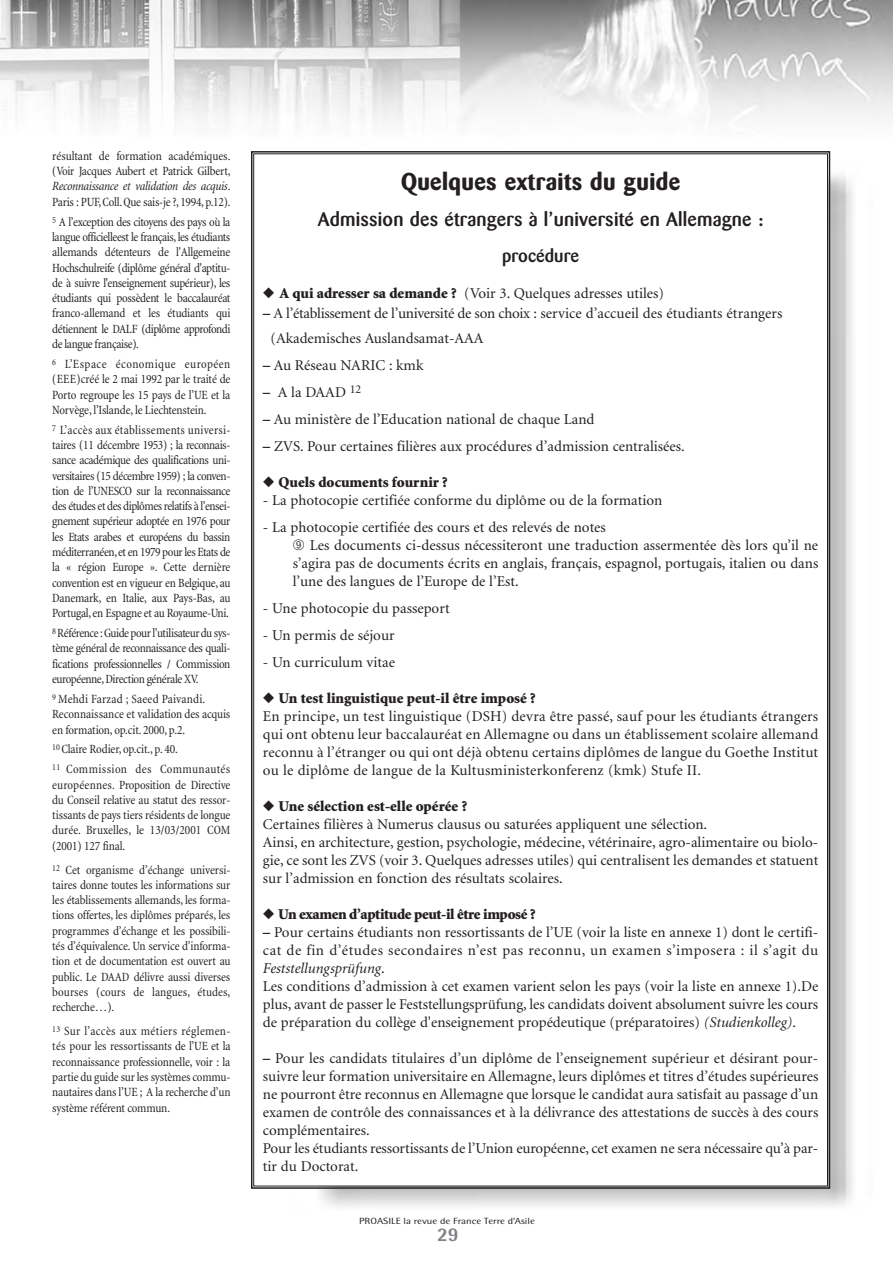
<style>
.page{position:relative;width:893px;height:1263px;background:#fff}
.page>*{position:absolute;margin:0;border:0;box-sizing:border-box;transform-origin:0 0}
.t1{font:700 24px "Barmeno";letter-spacing:.015em;color:#231f20}
.t2{font:500 19.5px "Barmeno";letter-spacing:.01em;color:#231f20}
.t3{font:800 19.5px "Rotis Semi Sans";color:#808285}
.t4{font:500 18px "Barmeno";color:#231f20}
.t5{font:15px/18px "Minion";color:#231f20}
.t6{font:900 15px "Minion";letter-spacing:-.02em;color:#231f20}
.t7{font:900 15px "Minion";color:#231f20}
.t8{font:condensed 12.75px/15.3px "Minion";letter-spacing:-.015em;color:#231f20;text-align:justify}
.t9{font:condensed 12.75px/19.8px "Minion";letter-spacing:.02em;color:#231f20}
.t10{font:9px "Rotis Semi Sans";color:#231f20;scale:1.2 1}
.s1{font-style:italic}
.s2{font-weight:900}
</style>
<div class="page">
<img style="left:319px;top:151px;width:534px;height:1056px">
<img style="left:0;top:0;width:893px;height:125px">
<div style="left:254px;top:154px;width:573px;height:1032px;background:#fff"></div>
<p class="t8" style="left:52px;top:149px;width:180px">résultant de formation académiques. (Voir Jacques Aubert et Patrick Gilbert, <span class="s1">Reconnaissance et validation des acquis</span>.<br>Paris : PUF, Coll. Que sais-je ?, 1994, p.12).</p>
<p class="t8" style="left:52px;top:215px;width:180px"><sup>5</sup> A l’exception des citoyens des pays où la langue officielleest le français, les étudiants allemands détenteurs de l'Allgemeine Hochschulreife (diplôme général d'aptitu&shy;de à suivre l'enseignement supérieur), les étudiants qui possèdent le baccalauréat franco-allemand et les étudiants qui détiennent le DALF (diplôme approfondi de langue française).</p>
<p class="t8" style="left:52px;top:357px;width:180px"><sup>6</sup> L’Espace économique européen (EEE)créé le 2 mai 1992 par le traité de Porto regroupe les 15 pays de l’UE et la Norvège, l’Islande, le Liechtenstein.</p>
<p class="t8" style="left:52px;top:423px;width:180px"><sup>7</sup> L’accès aux établissements universi&shy;taires (11 décembre 1953) ; la reconnais&shy;sance académique des qualifications uni&shy;versitaires (15 décembre 1959) ; la conven&shy;tion de l’UNESCO sur la reconnaissance des études et des diplômes relatifs à l’ensei&shy;gnement supérieur adoptée en 1976 pour les Etats arabes et européens du bassin méditerranéen, et en 1979 pour les Etats de la « région Europe ». Cette dernière convention est en vigueur en Belgique, au Danemark, en Italie, aux Pays-Bas, au Portugal, en Espagne et au Royaume-Uni.</p>
<p class="t8" style="left:52px;top:626px;width:180px"><sup>8</sup> Référence : Guide pour l’utilisateur du sys&shy;tème général de reconnaissance des quali&shy;fications professionnelles / Commission européenne, Direction générale XV.</p>
<p class="t8" style="left:52px;top:692px;width:180px;text-align:left"><sup>9</sup> Mehdi Farzad ; Saeed Paivandi.<br>Reconnaissance et validation des acquis en formation, op.cit. 2000, p.2.</p>
<p class="t9" style="left:52px;top:740px;width:180px"><sup>10</sup> Claire Rodier, op.cit., p. 40.<br><sup>11</sup> Commission des Communautés</p>
<p class="t8" style="left:52px;top:778px;width:180px">européennes. Proposition de Directive du Conseil relative au statut des ressor&shy;tissants de pays tiers résidents de longue durée. Bruxelles, le 13/03/2001 COM (2001) 127 final.</p>
<p class="t8" style="left:52px;top:863px;width:180px"><sup>12</sup> Cet organisme d’échange universi&shy;taires donne toutes les informations sur les établissements allemands, les forma&shy;tions offertes, les diplômes préparés, les programmes d’échange et les possibili&shy;tés d’équivalence. Un service d’informa&shy;tion et de documentation est ouvert au public. Le DAAD délivre aussi diverses bourses (cours de langues, études, recherche…).</p>
<p class="t8" style="left:52px;top:1024px;width:180px"><sup>13</sup> Sur l’accès aux métiers réglemen&shy;tés pour les ressortissants de l’UE et la reconnaissance professionnelle, voir : la partie du guide sur les systèmes commu&shy;nautaires dans l’UE ; A la recherche d’un système référent commun.</p>
<h1 class="t1" style="left:401px;top:169px;width:281px">Quelques extraits du guide</h1>
<h2 class="t2" style="left:318px;top:211px;width:447px">Admission des étrangers à l’université en Allemagne :</h2>
<p class="t4" style="left:502px;top:248px;width:78px">procédure</p>
<p class="t5" style="left:263px;top:285px;width:403px">◆ <span class="s2">A qui adresser sa demande ?</span> (Voir 3. Quelques adresses utiles)</p>
<p class="t5" style="left:271px;top:302px;width:513px;line-height:24.9px;text-indent:-8px"><span class="s2">–</span> A l’établissement de l’université de son choix : service d’accueil des étudiants étrangers (Akademisches Auslandsamat-AAA</p>
<p class="t5" style="left:263px;top:357px;width:162px"><span class="s2">–</span> Au Réseau NARIC : kmk</p>
<p class="t5" style="left:263px;top:384px;width:100px"><span class="s2">–</span> A la DAAD <sup>12</sup></p>
<p class="t5" style="left:263px;top:411px;width:333px"><span class="s2">–</span> Au ministère de l’Education national de chaque Land</p>
<p class="t5" style="left:263px;top:438px;width:423px"><span class="s2">–</span> ZVS. Pour certaines filières aux procédures d’admission centralisées.</p>
<p class="t7" style="left:263px;top:477px;width:186px">◆ Quels documents fournir ?</p>
<p class="t5" style="left:263px;top:492px;width:401px">- La photocopie certifiée conforme du diplôme ou de la formation</p>
<p class="t5" style="left:263px;top:519px;width:344px">- La photocopie certifiée des cours et des relevés de notes</p>
<p class="t5" style="left:310px;top:537px;width:510px">Les documents ci-dessus nécessiteront une traduction assermentée dès lors qu’il ne</p>
<p class="t5" style="left:293px;top:555px;width:527px">s’agira pas de documents écrits en anglais, français, espagnol, portugais, italien ou dans</p>
<p class="t5" style="left:293px;top:573px;width:227px">l’une des langues de l’Europe de l’Est.</p>
<p class="t5" style="left:263px;top:600px;width:188px">- Une photocopie du passeport</p>
<p class="t5" style="left:263px;top:627px;width:133px">- Un permis de séjour</p>
<p class="t5" style="left:263px;top:654px;width:134px">- Un curriculum vitae</p>
<p class="t5" style="left:263px;top:690px;width:557px">◆ <span class="s2">Un test linguistique peut-il être imposé ?<br></span>En principe, un test linguistique (DSH) devra être passé, sauf pour les étudiants étrangers qui ont obtenu leur baccalauréat en Allemagne ou dans un établissement scolaire allemand reconnu à l’étranger ou qui ont déjà obtenu certains diplômes de langue du Goethe Institut ou le diplôme de langue de la Kultusministerkonferenz (kmk) Stufe II.</p>
<p class="t5" style="left:263px;top:798px;width:557px">◆ <span class="s2">Une sélection est-elle opérée ?<br></span>Certaines filières à Numerus clausus ou saturées appliquent une sélection.<br>Ainsi, en architecture, gestion, psychologie, médecine, vétérinaire, agro-alimentaire ou biolo&shy;gie, ce sont les ZVS (voir 3. Quelques adresses utiles) qui centralisent les demandes et statuent sur l’admission en fonction des résultats scolaires.</p>
<p class="t6" style="left:263px;top:909px;width:274px">◆ Un examen d’aptitude peut-il être imposé ?</p>
<p class="t5" style="left:263px;top:924px;width:557px"><span class="s2">–</span> Pour certains étudiants non ressortissants de l’UE (voir la liste en annexe 1) dont le certifi&shy;cat de fin d’études secondaires n’est pas reconnu, un examen s’imposera : il s’agit du <span class="s1">Feststellungsprüfung</span>.<br>Les conditions d’admission à cet examen varient selon les pays (voir la liste en annexe 1).De plus, avant de passer le Feststellungsprüfung, les candidats doivent absolument suivre les cours de préparation du collège d'enseignement propédeutique (préparatoires) <span class="s1">(Studienkolleg)</span>.</p>
<p class="t5" style="left:263px;top:1050px;width:557px"><span class="s2">–</span> Pour les candidats titulaires d’un diplôme de l’enseignement supérieur et désirant pour&shy;suivre leur formation universitaire en Allemagne, leurs diplômes et titres d’études supérieures ne pourront être reconnus en Allemagne que lorsque le candidat aura satisfait au passage d’un examen de contrôle des connaissances et à la délivrance des attestations de succès à des cours complémentaires.<br>Pour les étudiants ressortissants de l’Union européenne, cet examen ne sera nécessaire qu’à par&shy;tir du Doctorat.</p>
<p class="t10" style="left:359px;top:1218px;width:148px">PROASILE la revue de France Terre d’Asile</p>
<h2 class="t3" style="left:437px;top:1228px;width:23px">29</h2>
<h2 class="t3" style="left:437px;top:1228px;width:23px">16</h2>
</div>
